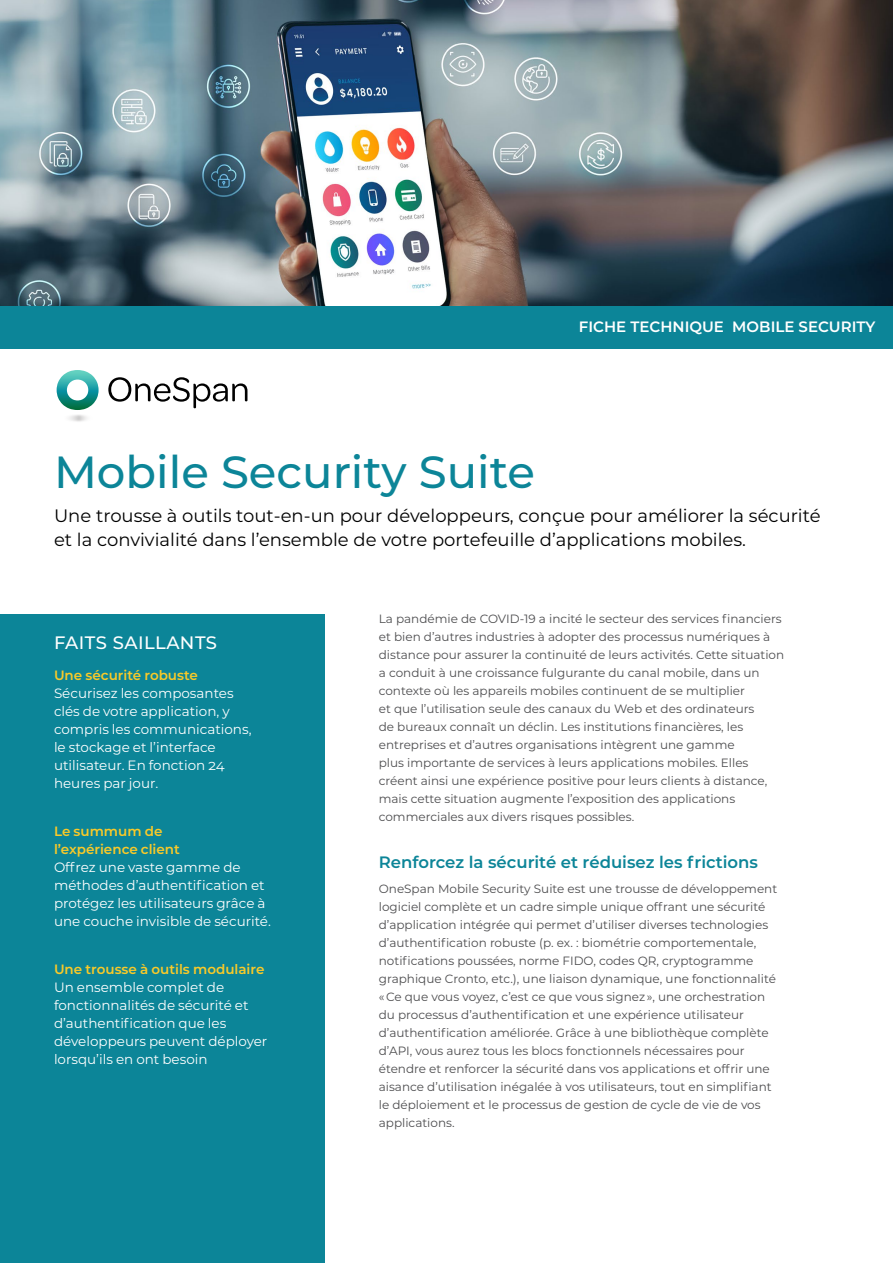
<style>
.page{position:relative;width:893px;height:1263px;background:#fff}
.page>*{position:absolute;margin:0;border:0;box-sizing:border-box;transform-origin:0 0}
.t1{font:500 45px "Montserrat";color:#0c8598}
.t2{font:18px/24px "Montserrat";color:#000}
.t3{font:500 18px "Montserrat";letter-spacing:.025em;color:#fff}
.t4{font:600 16.5px "Montserrat";color:#0c8598}
.t5{font:600 15px "Montserrat";color:#fff}
.t6{font:13.5px/18px "Montserrat";color:#fff}
.t7{font:600 13.5px/18px "Montserrat";color:#faca28}
.t8{font:12px/18px "Montserrat";color:#4d4d4f}
</style>
<div class="page">
<div style="left:0;top:614px;width:325px;height:649px;background:#0c8598"></div>
<img style="left:0;top:0;width:893px;height:306px">
<div style="left:0;top:306px;width:893px;height:42px;background:#0c8598"></div>
<svg style="left:108px;top:377px;width:139px;height:31px"></svg>
<svg style="left:57px;top:370px;width:42px;height:40px"></svg>
<p class="t5" style="left:579px;top:316px;width:298px">FICHE TECHNIQUE MOBILE SECURITY</p>
<h1 class="t1" style="left:54px;top:440px;width:483px">Mobile Security Suite</h1>
<h2 class="t2" style="left:54px;top:503px;width:768px">Une trousse à outils tout-en-un pour développeurs, conçue pour améliorer la sécurité et la convivialité dans l’ensemble de votre portefeuille d’applications mobiles.</h2>
<h2 class="t3" style="left:54px;top:630px;width:165px">FAITS SAILLANTS</h2>
<p class="t7" style="left:54px;top:666px;width:146px">Une sécurité robuste</p>
<p class="t6" style="left:54px;top:684px;width:199px">Sécurisez les composantes clés de votre application, y compris les communications, le stockage et l’interface utilisateur. En fonction 24 heures par jour.</p>
<p class="t7" style="left:54px;top:822px;width:127px">Le summum de l’expérience client</p>
<p class="t6" style="left:54px;top:858px;width:218px">Offrez une vaste gamme de méthodes d’authentification et protégez les utilisateurs grâce à une couche invisible de sécurité.</p>
<p class="t7" style="left:54px;top:960px;width:212px">Une trousse à outils modulaire</p>
<p class="t6" style="left:54px;top:978px;width:215px">Un ensemble complet de fonctionnalités de sécurité et d’authentification que les développeurs peuvent déployer lorsqu’ils en ont besoin</p>
<p class="t8" style="left:379px;top:609px;width:407px">La pandémie de COVID-19 a incité le secteur des services financiers et bien d’autres industries à adopter des processus numériques à distance pour assurer la continuité de leurs activités. Cette situation a conduit à une croissance fulgurante du canal mobile, dans un contexte où les appareils mobiles continuent de se multiplier<br>et que l’utilisation seule des canaux du Web et des ordinateurs<br>de bureaux connaît un déclin. Les institutions financières, les entreprises et d’autres organisations intègrent une gamme<br>plus importante de services à leurs applications mobiles. Elles créent ainsi une expérience positive pour leurs clients à distance, mais cette situation augmente l’exposition des applications commerciales aux divers risques possibles.</p>
<h3 class="t4" style="left:379px;top:850px;width:381px">Renforcez la sécurité et réduisez les frictions</h3>
<p class="t8" style="left:379px;top:880px;width:400px">OneSpan Mobile Security Suite est une trousse de développement logiciel complète et un cadre simple unique offrant une sécurité d’application intégrée qui permet d’utiliser diverses technologies d’authentification robuste (p. ex. : biométrie comportementale, notifications poussées, norme FIDO, codes QR, cryptogramme graphique Cronto, etc.), une liaison dynamique, une fonctionnalité « Ce que vous voyez, c’est ce que vous signez », une orchestration du processus d’authentification et une expérience utilisateur d’authentification améliorée. Grâce à une bibliothèque complète d’API, vous aurez tous les blocs fonctionnels nécessaires pour étendre et renforcer la sécurité dans vos applications et offrir une aisance d’utilisation inégalée à vos utilisateurs, tout en simplifiant le déploiement et le processus de gestion de cycle de vie de vos applications.</p>
</div>
